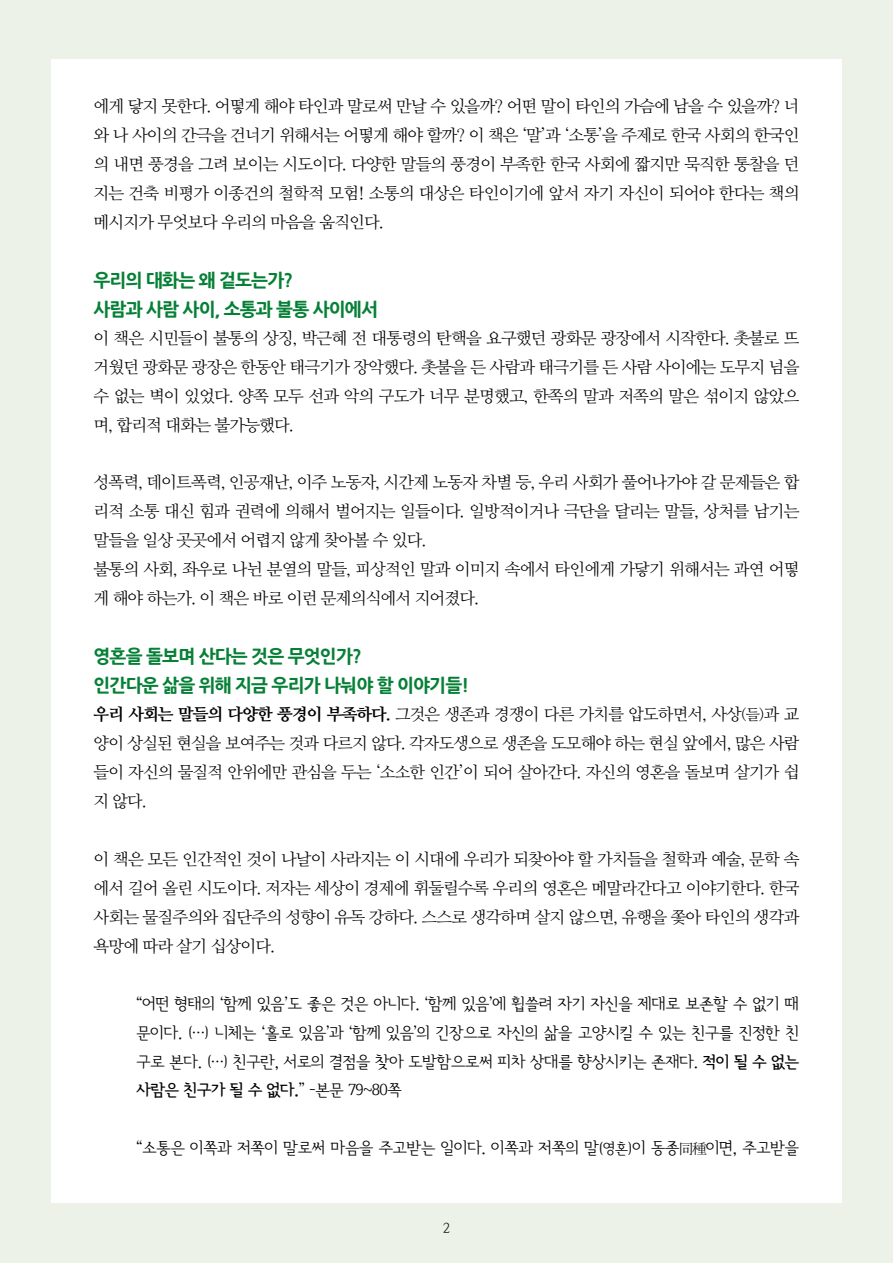
<style>
.page{position:relative;width:893px;height:1263px;background:#edf2e9}
.page>*{position:absolute;margin:0;border:0;box-sizing:border-box;transform-origin:0 0}
.t1{font:700 18px/29px "Nanum Gothic OTF Extra";letter-spacing:-.045em;color:#078037}
.t2{font:16.5px/29px "Nanum Myeongjo OTF";letter-spacing:-.045em;color:#000;text-align:justify}
.t3{font:16.5px/29px "Seoul Hangang L";letter-spacing:-.045em;color:#000;text-align:justify}
.t4{font:16.5px "Seoul Hangang B";letter-spacing:-.045em;color:#000}
.t5{font:13.5px "Nanum Myeongjo OTF";color:#000}
.s1{font-family:"Nanum Myeongjo OTF Extra";font-weight:700}
.s2{font-size:15px}
.s3{font-family:"Seoul Hangang B"}
.s4{font-family:"Seoul Hangang L"}
</style>
<div class="page">
<div style="left:51px;top:60px;width:791px;height:1143px;background:#fff"></div>
<p class="t2" style="left:94px;top:91px;width:707px">에게 닿지 못한다. 어떻게 해야 타인과 말로써 만날 수 있을까? 어떤 말이 타인의 가슴에 남을 수 있을까? 너 와 나 사이의 간극을 건너기 위해서는 어떻게 해야 할까? 이 책은 ‘말’과 ‘소통’을 주제로 한국 사회의 한국인 의 내면 풍경을 그려 보이는 시도이다. 다양한 말들의 풍경이 부족한 한국 사회에 짧지만 묵직한 통찰을 던 지는 건축 비평가 이종건의 철학적 모험! 소통의 대상은 타인이기에 앞서 자기 자신이 되어야 한다는 책의 메시지가 무엇보다 우리의 마음을 움직인다.</p>
<p class="t1" style="left:94px;top:265px;width:286px">우리의 대화는 왜 겉도는가?<br>사람과 사람 사이, 소통과 불통 사이에서</p>
<p class="t2" style="left:94px;top:322px;width:707px">이 책은 시민들이 불통의 상징, 박근혜 전 대통령의 탄핵을 요구했던 광화문 광장에서 시작한다. 촛불로 뜨 거웠던 광화문 광장은 한동안 태극기가 장악했다. 촛불을 든 사람과 태극기를 든 사람 사이에는 도무지 넘을 수 없는 벽이 있었다. 양쪽 모두 선과 악의 구도가 너무 분명했고, 한쪽의 말과 저쪽의 말은 섞이지 않았으 며, 합리적 대화는 불가능했다.</p>
<p class="t2" style="left:94px;top:467px;width:707px;text-align:left">성폭력, 데이트폭력, 인공재난, 이주 노동자, 시간제 노동자 차별 등, 우리 사회가 풀어나가야 갈 문제들은 합 리적 소통 대신 힘과 권력에 의해서 벌어지는 일들이다. 일방적이거나 극단을 달리는 말들, 상처를 남기는 말들을 일상 곳곳에서 어렵지 않게 찾아볼 수 있다.<br>불통의 사회, 좌우로 나뉜 분열의 말들, 피상적인 말과 이미지 속에서 타인에게 가닿기 위해서는 과연 어떻 게 해야 하는가. 이 책은 바로 이런 문제의식에서 지어졌다.</p>
<p class="t1" style="left:94px;top:642px;width:377px">영혼을 돌보며 산다는 것은 무엇인가?<br>인간다운 삶을 위해 지금 우리가 나눠야 할 이야기들!</p>
<p class="t2" style="left:94px;top:699px;width:707px"><span class="s1">우리 사회는 말들의 다양한 풍경이 부족하다.</span> 그것은 생존과 경쟁이 다른 가치를 압도하면서, 사상<span class="s2">(들)</span>과 교 양이 상실된 현실을 보여주는 것과 다르지 않다. 각자도생으로 생존을 도모해야 하는 현실 앞에서, 많은 사람 들이 자신의 물질적 안위에만 관심을 두는 ‘소소한 인간’이 되어 살아간다. 자신의 영혼을 돌보며 살기가 쉽 지 않다.</p>
<p class="t2" style="left:94px;top:844px;width:707px">이 책은 모든 인간적인 것이 나날이 사라지는 이 시대에 우리가 되찾아야 할 가치들을 철학과 예술, 문학 속 에서 길어 올린 시도이다. 저자는 세상이 경제에 휘둘릴수록 우리의 영혼은 메말라간다고 이야기한다. 한국 사회는 물질주의와 집단주의 성향이 유독 강하다. 스스로 생각하며 살지 않으면, 유행을 쫓아 타인의 생각과 욕망에 따라 살기 십상이다.</p>
<p class="t3" style="left:136px;top:989px;width:665px">“어떤 형태의 ‘함께 있음’도 좋은 것은 아니다. ‘함께 있음’에 휩쓸려 자기 자신을 제대로 보존할 수 없기 때 문이다. <span class="s2">(…)</span> 니체는 ‘홀로 있음’과 ‘함께 있음’의 긴장으로 자신의 삶을 고양시킬 수 있는 친구를 진정한 친 구로 본다. <span class="s2">(…)</span> 친구란, 서로의 결점을 찾아 도발함으로써 피차 상대를 향상시키는 존재다. <span class="s3">적이 될 수 없는</span></p>
<p class="t4" style="left:136px;top:1081px;width:267px">사람은 친구가 될 수 없다.<span class="s4">” -본문 79~80쪽</span></p>
<p class="t3" style="left:136px;top:1134px;width:665px">“소통은 이쪽과 저쪽이 말로써 마음을 주고받는 일이다. 이쪽과 저쪽의 말<span class="s2">(영혼)</span>이 동종<span class="s2">同種</span>이면, 주고받을</p>
<p class="t5" style="left:443px;top:1219px;width:9px">2</p>
</div>
